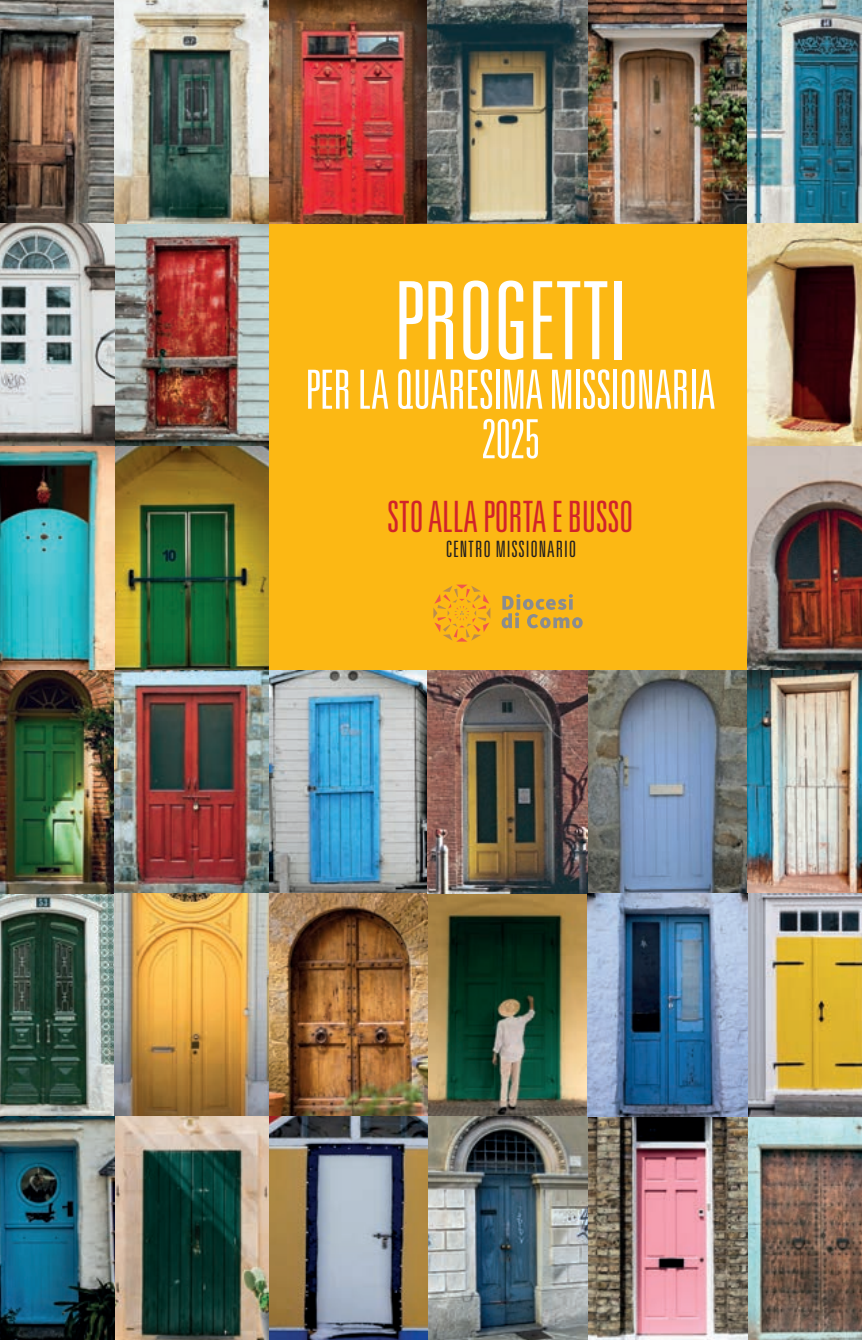
<style>
.page{position:relative;width:862px;height:1340px;background:#fff}
.page>*{position:absolute;margin:0;border:0;box-sizing:border-box;transform-origin:0 0}
._2021{font:300 ultra-condensed 108px "Univers LT";letter-spacing:-.01em;color:#fff}
._2021-2{font:300 ultra-condensed 54px/49.5px "Univers LT";letter-spacing:-.01em;color:#fff;text-align:center}
._2021-3{font:300 ultra-condensed 43.2px "Univers LT";letter-spacing:-.01em;color:#d1232a}
.Univers_rosso{font:300 ultra-condensed 22.5px "Univers LT";letter-spacing:.04em;color:#231f20}
</style>
<div class="page">
<img style="left:0;top:893px;width:115px;height:223px">
<img style="left:587px;top:1116px;width:274px;height:223px">
<div style="left:268px;top:223px;width:478px;height:447px;background:#fcb814"></div>
<svg style="left:433px;top:584px;width:57px;height:57px"></svg>
<svg style="left:501px;top:594px;width:81px;height:34px"></svg>
<img style="left:115px;top:0;width:746px;height:223px">
<img style="left:115px;top:223px;width:153px;height:1116px">
<img style="left:587px;top:670px;width:159px;height:446px">
<img style="left:268px;top:670px;width:319px;height:669px">
<img style="left:746px;top:223px;width:115px;height:893px">
<img style="left:0;top:0;width:115px;height:893px">
<img style="left:0;top:1116px;width:115px;height:223px">
<p class="_2021" style="left:393px;top:260px;width:234px">PROGETTI</p>
<p class="_2021-2" style="left:305px;top:365px;width:411px">PER LA QUARESIMA MISSIONARIA<br>2025</p>
<p class="_2021-3" style="left:387px;top:492px;width:248px">STO ALLA PORTA E BUSSO</p>
<p class="Univers_rosso" style="left:445px;top:536px;width:132px">CENTRO MISSIONARIO</p>
</div>
